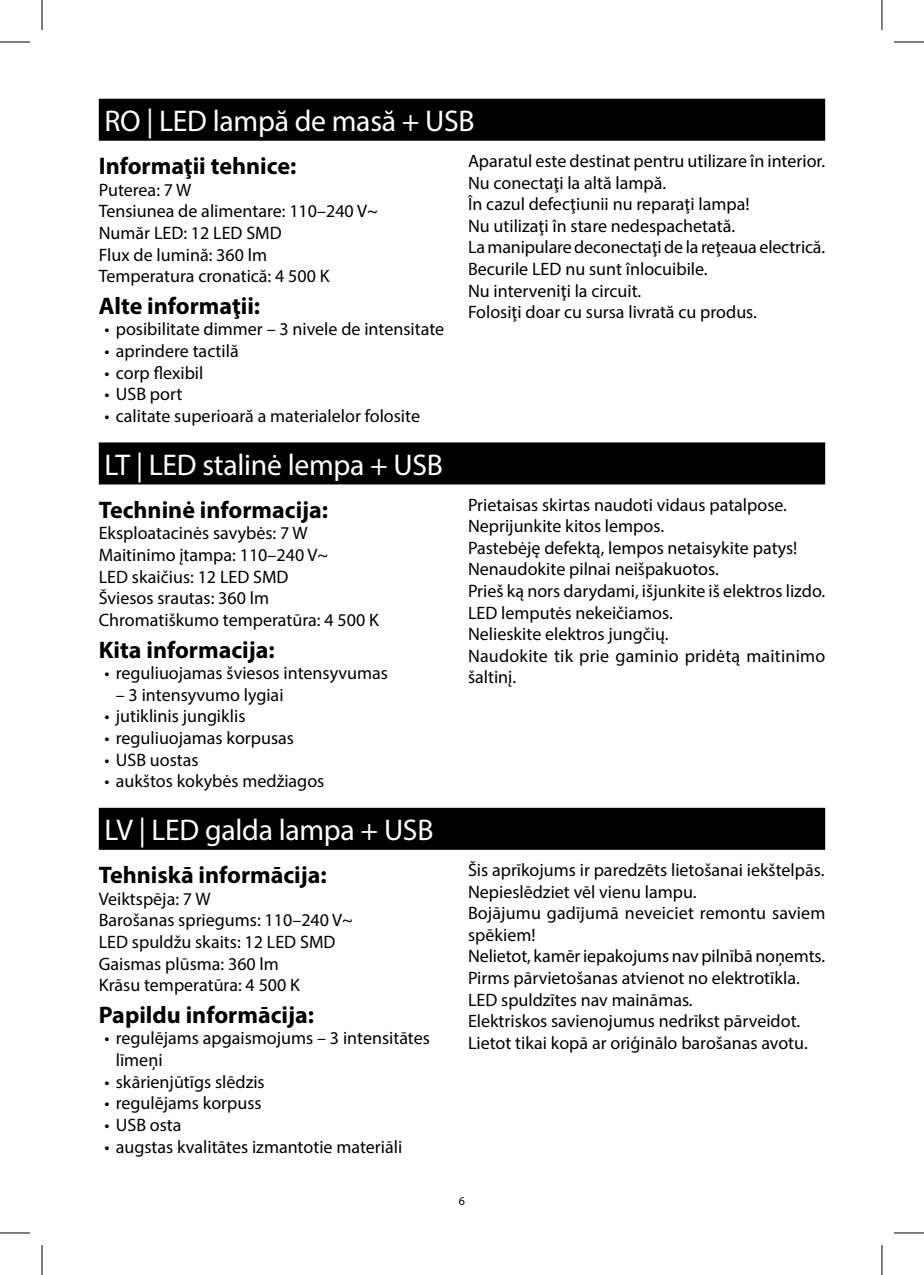
<style>
.page{position:relative;width:924px;height:1275px;background:#fff}
.page>*{position:absolute;margin:0;border:0;box-sizing:border-box;transform-origin:0 0}
.t1{font:30px "Myriad Pro";letter-spacing:-.01em;color:#fff}
.t2{font:700 24px "Myriad Pro";color:#000}
.t3{font:18px/21.6px "Myriad Pro";color:#000}
.t4{font:12px "Myriad Pro";color:#000}
</style>
<div class="page">
<div style="left:99px;top:99px;width:725px;height:42px;background:#000"></div>
<div style="left:99px;top:442px;width:725px;height:42px;background:#000"></div>
<div style="left:99px;top:808px;width:725px;height:42px;background:#000"></div>
<hr style="left:0;top:42px;width:30px;height:1px;background:#000">
<hr style="left:893px;top:42px;width:30px;height:1px;background:#000">
<hr style="left:0;top:1232px;width:30px;height:1px;background:#000">
<hr style="left:893px;top:1232px;width:30px;height:1px;background:#000">
<hr style="left:42px;top:0;width:1px;height:30px;background:#000">
<hr style="left:42px;top:1245px;width:1px;height:30px;background:#000">
<hr style="left:881px;top:0;width:1px;height:30px;background:#000">
<hr style="left:881px;top:1245px;width:1px;height:30px;background:#000">
<h1 class="t1" style="left:104px;top:102px;width:371px">RO | LED lampă de masă + USB</h1>
<h2 class="t2" style="left:99px;top:150px;width:199px">Informaţii tehnice:</h2>
<p class="t3" style="left:99px;top:179px;width:280px">Puterea: 7 W<br>Tensiunea de alimentare: 110–240 V~<br>Număr LED: 12 LED SMD<br>Flux de lumină: 360 lm<br>Temperatura cronatică: 4 500 K</p>
<h2 class="t2" style="left:99px;top:290px;width:163px">Alte informaţii:</h2>
<p class="t3" style="left:104px;top:318px;width:341px">• posibilitate dimmer – 3 nivele de intensitate</p>
<p class="t3" style="left:104px;top:340px;width:136px">• aprindere tactilă</p>
<p class="t3" style="left:104px;top:361px;width:100px">• corp flexibil</p>
<p class="t3" style="left:104px;top:383px;width:79px">• USB port</p>
<p class="t3" style="left:104px;top:405px;width:317px">• calitate superioară a materialelor folosite</p>
<p class="t3" style="left:468px;top:150px;width:358px">Aparatul este destinat pentru utilizare în interior.<br>Nu conectaţi la altă lampă.<br>În cazul defecţiunii nu reparaţi lampa!<br>Nu utilizaţi în stare nedespachetată.<br>La manipulare deconectaţi de la reţeaua electrică.<br>Becurile LED nu sunt înlocuibile.<br>Nu interveniţi la circuit.<br>Folosiţi doar cu sursa livrată cu produs.</p>
<h1 class="t1" style="left:104px;top:446px;width:340px">LT | LED stalinė lempa + USB</h1>
<h2 class="t2" style="left:99px;top:494px;width:231px">Techninė informacija:</h2>
<p class="t3" style="left:99px;top:522px;width:281px">Eksploatacinės savybės: 7 W<br>Maitinimo įtampa: 110–240 V~<br>LED skaičius: 12 LED SMD<br>Šviesos srautas: 360 lm<br>Chromatiškumo temperatūra: 4 500 K</p>
<h2 class="t2" style="left:99px;top:634px;width:177px">Kita informacija:</h2>
<p class="t3" style="left:104px;top:662px;width:285px">• reguliuojamas šviesos intensyvumas</p>
<p class="t3" style="left:116px;top:683px;width:169px">– 3 intensyvumo lygiai</p>
<p class="t3" style="left:104px;top:705px;width:142px">• jutiklinis jungiklis</p>
<p class="t3" style="left:104px;top:727px;width:191px">• reguliuojamas korpusas</p>
<p class="t3" style="left:104px;top:748px;width:96px">• USB uostas</p>
<p class="t3" style="left:104px;top:770px;width:221px">• aukštos kokybės medžiagos</p>
<h1 class="t1" style="left:104px;top:811px;width:330px">LV | LED galda lampa + USB</h1>
<h2 class="t2" style="left:99px;top:859px;width:229px">Tehniskā informācija:</h2>
<p class="t3" style="left:99px;top:887px;width:255px">Veiktspēja: 7 W<br>Barošanas spriegums: 110–240 V~<br>LED spuldžu skaits: 12 LED SMD<br>Gaismas plūsma: 360 lm<br>Krāsu temperatūra: 4 500 K</p>
<h2 class="t2" style="left:99px;top:999px;width:217px">Papildu informācija:</h2>
<p class="t3" style="left:116px;top:1027px;width:315px;text-indent:-11px">• regulējams apgaismojums – 3 intensitātes līmeņi</p>
<p class="t3" style="left:104px;top:1070px;width:162px">• skārienjūtīgs slēdzis</p>
<p class="t3" style="left:104px;top:1092px;width:159px">• regulējams korpuss</p>
<p class="t3" style="left:104px;top:1113px;width:79px">• USB osta</p>
<p class="t3" style="left:104px;top:1135px;width:299px">• augstas kvalitātes izmantotie materiāli</p>
<p class="t3" style="left:468px;top:493px;width:358px">Prietaisas skirtas naudoti vidaus patalpose.<br>Neprijunkite kitos lempos.<br>Pastebėję defektą, lempos netaisykite patys!<br>Nenaudokite pilnai neišpakuotos.<br>Prieš ką nors darydami, išjunkite iš elektros lizdo.<br>LED lemputės nekeičiamos.<br>Nelieskite elektros jungčių.<br>Naudokite tik prie gaminio pridėtą maitinimo šaltinį.</p>
<p class="t3" style="left:468px;top:859px;width:359px">Šis aprīkojums ir paredzēts lietošanai iekštelpās.<br>Nepieslēdziet vēl vienu lampu.<br>Bojājumu gadījumā neveiciet remontu saviem spēkiem!<br>Nelietot, kamēr iepakojums nav pilnībā noņemts.<br>Pirms pārvietošanas atvienot no elektrotīkla.<br>LED spuldzītes nav maināmas.<br>Elektriskos savienojumus nedrīkst pārveidot.<br>Lietot tikai kopā ar oriģinālo barošanas avotu.</p>
<p class="t4" style="left:458px;top:1193px;width:8px">6</p>
</div>
